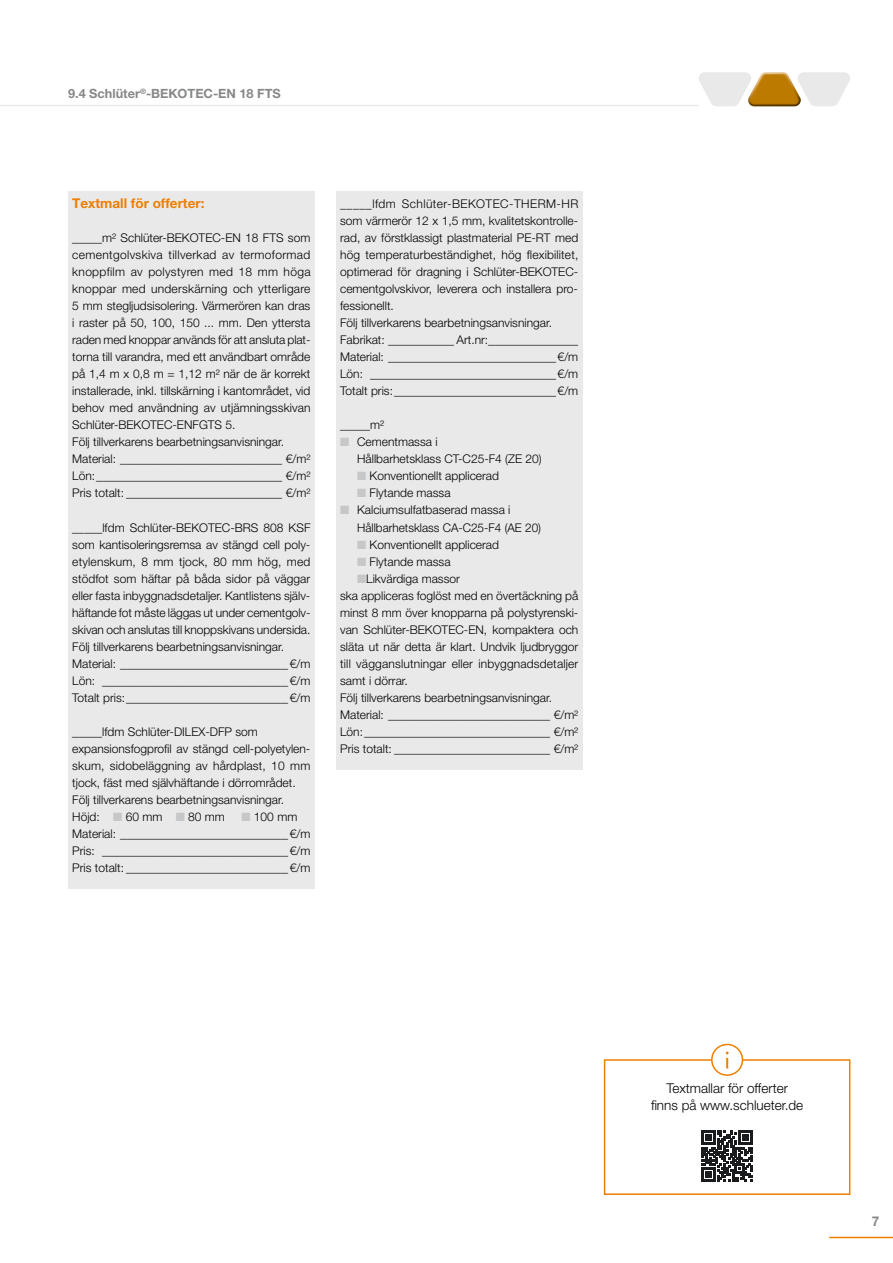
<style>
.page{position:relative;width:893px;height:1263px;background:#fff}
.page>*{position:absolute;margin:0;border:0;box-sizing:border-box;transform-origin:0 0}
.t1{font:300 13.5px/17px "Helvetica Neue LT Pro";color:#000;text-align:center}
.t2{font:700 13.5px "Helvetica Neue LT Pro";color:#ee7f00}
.t3{font:700 13.5px "Helvetica Neue LT Pro";color:#87888a}
.t4{font:700 12.75px "Helvetica Neue LT Pro";color:#87888a}
.t5{font:300 12px/17px "Helvetica Neue LT Pro";color:#000}
</style>
<div class="page">
<hr style="left:0;top:105px;width:699px;height:1px;background:#e9e9ea">
<svg style="left:699px;top:72px;width:151px;height:34px"></svg>
<hr style="left:829px;top:1237px;width:64px;height:1px;background:#ee7f00">
<div style="left:336px;top:191px;width:247px;height:579px;background:#e9e9ea"></div>
<div style="left:68px;top:191px;width:247px;height:698px;background:#e9e9ea"></div>
<div style="left:604px;top:1059px;width:246px;height:136px;background:#fff;border:2px solid #ee7f00"></div>
<div style="left:712px;top:1044px;width:30px;height:31px;background:#fff;border-radius:50%"></div>
<div style="left:711px;top:1044px;width:32px;height:32px;border:2px solid #ee7f00;border-radius:50%"></div>
<svg style="left:726px;top:1052px;width:3px;height:16px"></svg>
<svg style="left:701px;top:1130px;width:52px;height:52px"></svg>
<p class="t4" style="left:68px;top:86px;width:214px">9.4 Schlüter<sup>®</sup>-BEKOTEC-EN 18 FTS</p>
<p class="t2" style="left:72px;top:195px;width:134px">Textmall för offerter:</p>
<p class="t5" style="left:72px;top:229px;width:240px">_____m² Schlüter-BEKOTEC-EN 18 FTS som cementgolvskiva tillverkad av termoformad knoppfilm av polystyren med 18 mm höga knoppar med underskärning och ytterligare 5 mm stegljudsisolering. Värmerören kan dras i raster på 50, 100, 150 ... mm. Den yttersta raden med knoppar används för att ansluta plat&shy;torna till varandra, med ett användbart område på 1,4 m x 0,8 m = 1,12 m² när de är korrekt installerade, inkl. tillskärning i kantområdet, vid behov med användning av utjämningsskivan Schlüter-BEKOTEC-ENFGTS 5.<br>Följ tillverkarens bearbetningsanvisningar.<br>Material: ___________________________ €/m²<br>Lön:_______________________________ €/m²<br>Pris totalt: __________________________ €/m²</p>
<p class="t5" style="left:72px;top:518px;width:240px">_____lfdm Schlüter-BEKOTEC-BRS 808 KSF som kantisoleringsremsa av stängd cell poly&shy;etylenskum, 8 mm tjock, 80 mm hög, med stödfot som häftar på båda sidor på väggar eller fasta inbyggnadsdetaljer. Kantlistens själv&shy;häftande fot måste läggas ut under cementgolv&shy;skivan och anslutas till knoppskivans undersida.<br>Följ tillverkarens bearbetningsanvisningar.<br>Material: ____________________________€/m Lön: _______________________________€/m Totalt pris:___________________________€/m</p>
<p class="t5" style="left:72px;top:723px;width:240px">_____lfdm Schlüter-DILEX-DFP som expansionsfogprofil av stängd cell-polyetylen&shy;skum, sidobeläggning av hårdplast, 10 mm tjock, fäst med självhäftande i dörrområdet.<br>Följ tillverkarens bearbetningsanvisningar.<br>Höjd:</p>
<p class="t5" style="left:72px;top:808px;width:240px;text-indent:182px">100 mm Material: ____________________________€/m Pris: _______________________________€/m Pris totalt: ___________________________€/m</p>
<p class="t5" style="left:126px;top:808px;width:38px">60 mm</p>
<p class="t5" style="left:188px;top:808px;width:38px">80 mm</p>
<p class="t5" style="left:340px;top:195px;width:240px">_____lfdm Schlüter-BEKOTEC-THERM-HR som värmerör 12 x 1,5 mm, kvalitetskontrolle&shy;rad, av förstklassigt plastmaterial PE-RT med hög temperaturbeständighet, hög flexibilitet, optimerad för dragning i Schlüter-BEKOTEC&shy;cementgolvskivor, leverera och installera pro&shy;fessionellt.<br>Följ tillverkarens bearbetningsanvisningar.<br>Fabrikat: ___________ Art.nr:_______________ Material: ____________________________€/m Lön: _______________________________€/m Totalt pris:___________________________€/m</p>
<p class="t5" style="left:340px;top:416px;width:45px">_____m²</p>
<p class="t5" style="left:357px;top:433px;width:82px">Cementmassa i</p>
<p class="t5" style="left:357px;top:450px;width:186px">Hållbarhetsklass CT-C25-F4 (ZE 20)</p>
<p class="t5" style="left:370px;top:467px;width:131px">Konventionellt applicerad</p>
<p class="t5" style="left:370px;top:484px;width:82px">Flytande massa</p>
<p class="t5" style="left:357px;top:501px;width:155px">Kalciumsulfatbaserad massa i</p>
<p class="t5" style="left:357px;top:519px;width:185px">Hållbarhetsklass CA-C25-F4 (AE 20)</p>
<p class="t5" style="left:370px;top:536px;width:131px">Konventionellt applicerad</p>
<p class="t5" style="left:370px;top:553px;width:82px">Flytande massa</p>
<p class="t5" style="left:366px;top:570px;width:95px">Likvärdiga massor</p>
<p class="t5" style="left:340px;top:587px;width:240px">ska appliceras foglöst med en övertäckning på</p>
<p class="t5" style="left:340px;top:604px;width:240px">minst 8 mm över knopparna på polystyrenski-</p>
<p class="t5" style="left:340px;top:621px;width:240px">van Schlüter-BEKOTEC-EN, kompaktera och</p>
<p class="t5" style="left:340px;top:638px;width:240px">släta ut när detta är klart. Undvik ljudbryggor</p>
<p class="t5" style="left:340px;top:655px;width:240px">till vägganslutningar eller inbyggnadsdetaljer</p>
<p class="t5" style="left:340px;top:672px;width:69px">samt i dörrar.</p>
<p class="t5" style="left:340px;top:689px;width:213px">Följ tillverkarens bearbetningsanvisningar.</p>
<p class="t5" style="left:340px;top:706px;width:240px">Material: ___________________________ €/m²</p>
<p class="t5" style="left:340px;top:723px;width:240px">Lön:_______________________________ €/m²</p>
<p class="t5" style="left:340px;top:740px;width:240px">Pris totalt: __________________________ €/m²</p>
<p class="t1" style="left:651px;top:1079px;width:154px">Textmallar för offerter<br>finns på www.schlueter.de</p>
<p class="t3" style="left:872px;top:1213px;width:9px">7</p>
</div>
